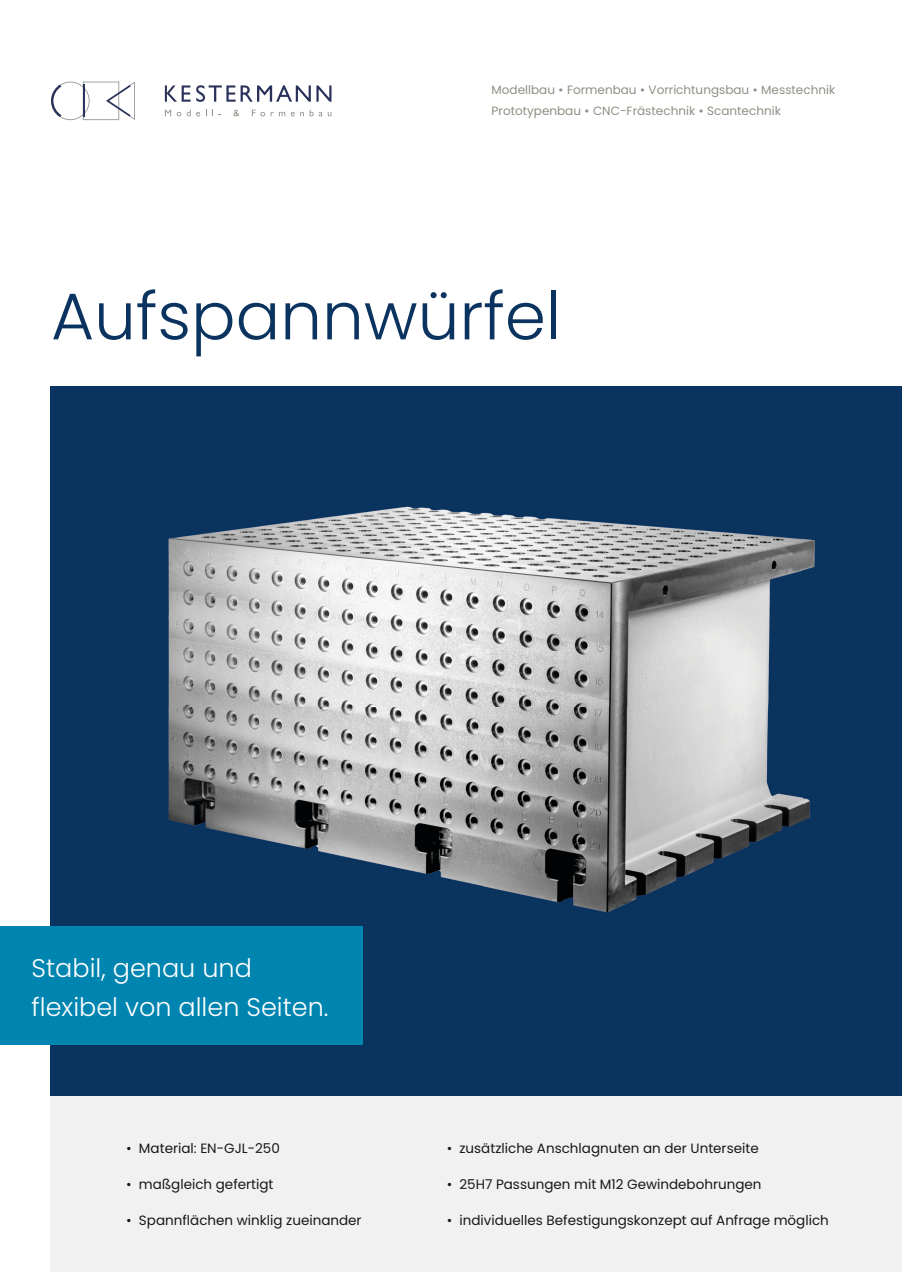
<style>
.page{position:relative;width:902px;height:1272px;background:#fff}
.page>*{position:absolute;margin:0;border:0;box-sizing:border-box;transform-origin:0 0}
.t1{font:300 66px "Poppins";color:#0a335f}
.t2{font:300 25.5px/39px "Poppins";color:#fff}
.t3{font:13.5px "Poppins";color:#171818}
.t4{font:12px/21px "Poppins";color:#8b9183}
.s1{font-weight:500}
</style>
<div class="page">
<div style="left:50px;top:386px;width:851px;height:710px;background:#0a335f"></div>
<svg style="left:51px;top:81px;width:84px;height:39px"></svg>
<svg style="left:165px;top:85px;width:25px;height:17px"></svg>
<svg style="left:196px;top:85px;width:135px;height:17px"></svg>
<svg style="left:165px;top:110px;width:6px;height:6px"></svg>
<svg style="left:177px;top:112px;width:4px;height:4px"></svg>
<svg style="left:187px;top:110px;width:14px;height:6px"></svg>
<svg style="left:233px;top:110px;width:6px;height:6px"></svg>
<svg style="left:252px;top:110px;width:33px;height:6px"></svg>
<svg style="left:291px;top:110px;width:22px;height:6px"></svg>
<img style="left:168px;top:506px;width:647px;height:407px">
<div style="left:0;top:926px;width:363px;height:118px;background:#0085b1"></div>
<div style="left:50px;top:1096px;width:851px;height:175px;background:#f1f1f1"></div>
<p class="t4" style="left:491px;top:79px;width:345px">Modellbau <span class="s1">•</span> Formenbau <span class="s1">•</span> Vorrichtungsbau <span class="s1">•</span> Messtechnik<br>Prototypenbau <span class="s1">•</span> CNC-Frästechnik <span class="s1">•</span> Scantechnik</p>
<h1 class="t1" style="left:51px;top:278px;width:511px">Aufspannwürfel</h1>
<h2 class="t2" style="left:32px;top:948px;width:298px">Stabil, genau und flexibel von allen Seiten.</h2>
<p class="t3" style="left:126px;top:1140px;width:155px">• Material: EN-GJL-250</p>
<p class="t3" style="left:126px;top:1176px;width:149px">• maßgleich gefertigt</p>
<p class="t3" style="left:126px;top:1212px;width:237px">• Spannflächen winklig zueinander</p>
<p class="t3" style="left:446px;top:1140px;width:313px">• zusätzliche Anschlagnuten an der Unterseite</p>
<p class="t3" style="left:446px;top:1176px;width:316px">• 25H7 Passungen mit M12 Gewindebohrungen</p>
<p class="t3" style="left:446px;top:1212px;width:383px">• individuelles Befestigungskonzept auf Anfrage möglich</p>
</div>
